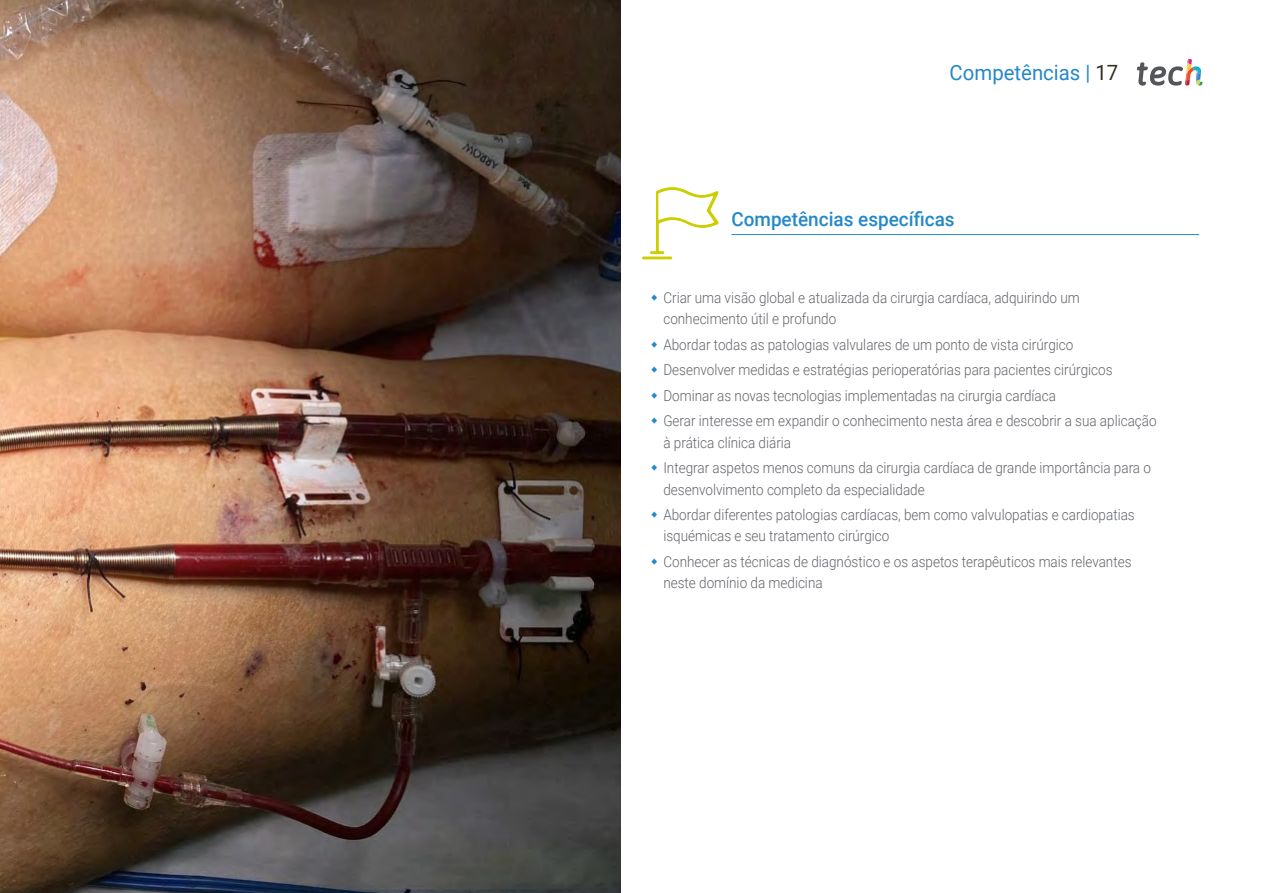
<style>
.page{position:relative;width:1263px;height:893px;background:#fff}
.page>*{position:absolute;margin:0;border:0;box-sizing:border-box;transform-origin:0 0}
.t1{font:21px "Roboto";color:#2488c9}
.t2{font:500 19.5px "Roboto";color:#2488c9}
.t3{font:300 15px/25.5px "Roboto";color:#61646a;scale:.9 1}
.s1{color:#312e20}
</style>
<div class="page">
<hr style="left:731px;top:234px;width:468px;height:1px;background:#2488c9">
<hr style="left:642px;top:257px;width:30px;height:2px;background:#cdce00">
<svg style="left:650px;top:187px;width:69px;height:67px"></svg>
<img style="left:0;top:0;width:621px;height:893px">
<svg style="left:1137px;top:59px;width:65px;height:27px"></svg>
<h1 class="t1" style="left:950px;top:57px;width:170px">Competências | <span class="s1">17</span></h1>
<h2 class="t2" style="left:731px;top:206px;width:225px">Competências específicas</h2>
<p class="t3" style="left:663px;top:286px;width:464px;line-height:21.3px">Criar uma visão global e atualizada da cirurgia cardíaca, adquirindo um conhecimento útil e profundo</p>
<p class="t3" style="left:663px;top:331px;width:550px">Abordar todas as patologias valvulares de um ponto de vista cirúrgico<br>Desenvolver medidas e estratégias perioperatórias para pacientes cirúrgicos Dominar as novas tecnologias implementadas na cirurgia cardíaca<br>Gerar interesse em expandir o conhecimento nesta área e descobrir a sua aplicação</p>
<p class="t3" style="left:663px;top:429px;width:543px">à prática clínica diária<br>Integrar aspetos menos comuns da cirurgia cardíaca de grande importância para o</p>
<p class="t3" style="left:663px;top:476px;width:525px">desenvolvimento completo da especialidade<br>Abordar diferentes patologias cardíacas, bem como valvulopatias e cardiopatias</p>
<p class="t3" style="left:663px;top:523px;width:522px">isquémicas e seu tratamento cirúrgico<br>Conhecer as técnicas de diagnóstico e os aspetos terapêuticos mais relevantes</p>
<p class="t3" style="left:663px;top:570px;width:178px">neste domínio da medicina</p>
</div>
